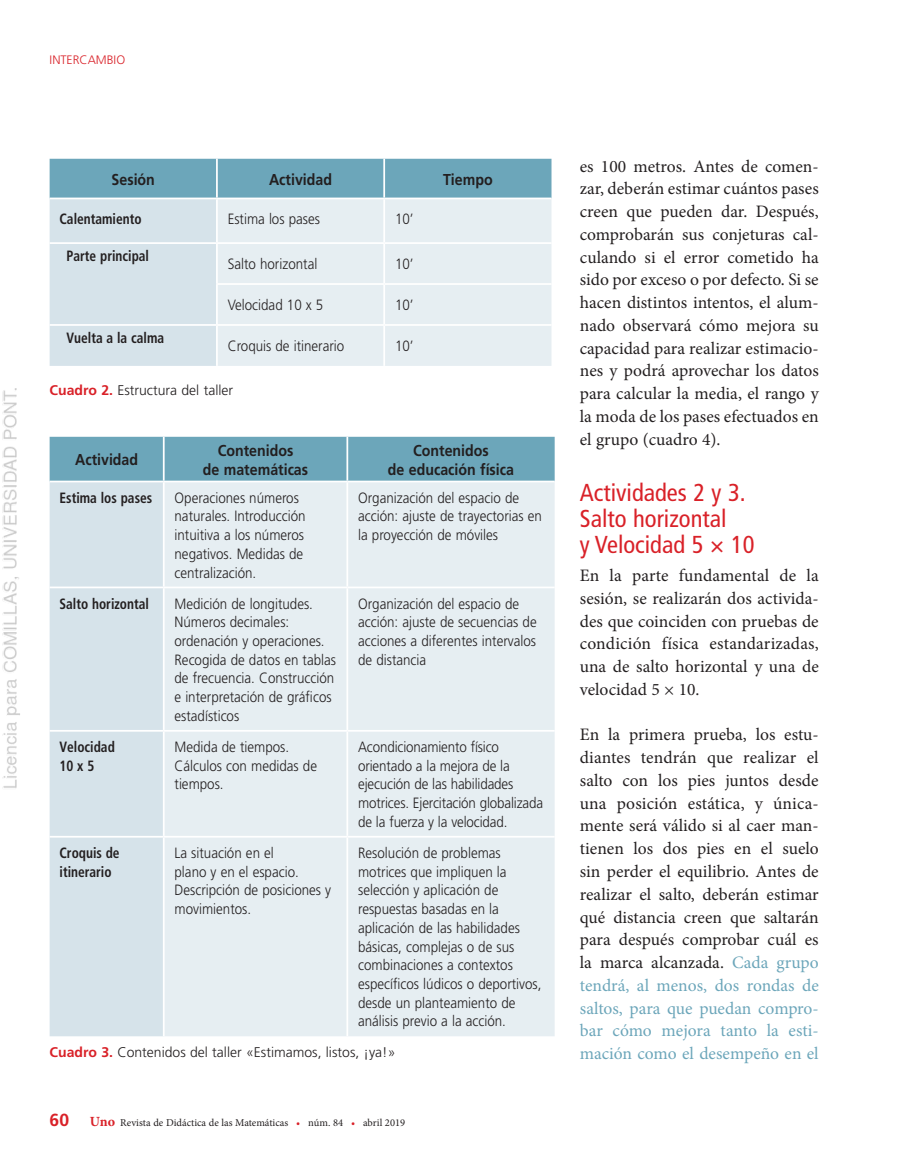
<style>
.page{position:relative;width:918px;height:1166px;background:#fff}
.page>*{position:absolute;margin:0;border:0;box-sizing:border-box;transform-origin:0 0}
.t1{font:condensed 24.5px/26.2px "Frutiger LT Std";color:#d92128}
.t2{font:17.5px/22.8px "Minion Pro";color:#231f20;text-align:justify}
.t3{font:700 15.75px/18.9px "Frutiger LT Std";color:#231f20;text-align:center;scale:.9 1}
.t4{font:300 14.88px/18.7px "Frutiger LT Std";color:#231f20;scale:.9 1}
.t5{font:700 condensed 14.88px/18.7px "Frutiger LT Std";color:#231f20;scale:.9 1}
.t6{font:300 14px "Frutiger LT Std";color:#231f20}
.t7{font:300 12.25px "Frutiger LT Std";color:#d92128}
.t8{font:10.5px "Minion Pro";color:#231f20}
.s1{font-weight:700;color:#d92128}
.s2{font-family:"Frutiger LT Std";font-weight:700;font-size:17.5px;color:#d92128}
.s3{font-weight:700;font-size:14px;color:#d92128}
.s4{color:#d92128}
.s5{color:#6ca6ba}
</style>
<div class="page">
<img style="left:2px;top:158px;width:553px;height:879px">
<p class="t7" style="left:50px;top:53px;width:77px">INTERCAMBIO</p>
<p class="t3" style="left:112px;top:170px;width:50px">Sesión</p>
<p class="t3" style="left:269px;top:170px;width:72px">Actividad</p>
<p class="t3" style="left:443px;top:170px;width:57px">Tiempo</p>
<p class="t5" style="left:60px;top:210px;width:93px">Calentamiento</p>
<p class="t4" style="left:228px;top:210px;width:104px">Estima los pases</p>
<p class="t4" style="left:395px;top:210px;width:22px">10’</p>
<p class="t5" style="left:67px;top:247px;width:93px">Parte principal</p>
<p class="t4" style="left:228px;top:255px;width:101px">Salto horizontal</p>
<p class="t4" style="left:395px;top:255px;width:22px">10’</p>
<p class="t4" style="left:228px;top:296px;width:108px">Velocidad 10 x 5</p>
<p class="t4" style="left:395px;top:296px;width:22px">10’</p>
<p class="t5" style="left:67px;top:329px;width:110px">Vuelta a la calma</p>
<p class="t4" style="left:228px;top:337px;width:131px">Croquis de itinerario</p>
<p class="t4" style="left:395px;top:337px;width:22px">10’</p>
<p class="t6" style="left:50px;top:382px;width:185px"><span class="s1">Cuadro 2.</span> Estructura del taller</p>
<p class="t3" style="left:75px;top:450px;width:72px">Actividad</p>
<p class="t3" style="left:203px;top:441px;width:118px">Contenidos<br>de matemáticas</p>
<p class="t3" style="left:388px;top:441px;width:142px">Contenidos<br>de educación física</p>
<p class="t5" style="left:60px;top:488px;width:104px">Estima los pases</p>
<p class="t4" style="left:174px;top:488px;width:147px">Operaciones números naturales. Introducción intuitiva a los números negativos. Medidas de centralización.</p>
<p class="t4" style="left:358px;top:488px;width:206px">Organización del espacio de acción: ajuste de trayectorias en la proyección de móviles</p>
<p class="t5" style="left:60px;top:594px;width:101px">Salto horizontal</p>
<p class="t4" style="left:174px;top:594px;width:181px">Medición de longitudes.<br>Números decimales: ordenación y operaciones.<br>Recogida de datos en tablas de frecuencia. Construcción e interpretación de gráficos estadísticos</p>
<p class="t4" style="left:358px;top:594px;width:200px">Organización del espacio de acción: ajuste de secuencias de acciones a diferentes intervalos de distancia</p>
<p class="t5" style="left:60px;top:737px;width:63px">Velocidad<br>10 x 5</p>
<p class="t4" style="left:174px;top:738px;width:160px">Medida de tiempos.<br>Cálculos con medidas de tiempos.</p>
<p class="t4" style="left:358px;top:738px;width:207px">Acondicionamiento físico orientado a la mejora de la ejecución de las habilidades motrices. Ejercitación globalizada de la fuerza y la velocidad.</p>
<p class="t5" style="left:60px;top:843px;width:68px">Croquis de itinerario</p>
<p class="t4" style="left:174px;top:843px;width:175px">La situación en el<br>plano y en el espacio.<br>Descripción de posiciones y movimientos.</p>
<p class="t4" style="left:358px;top:843px;width:205px">Resolución de problemas motrices que impliquen la selección y aplicación de respuestas basadas en la aplicación de las habilidades básicas, complejas o de sus combinaciones a contextos específicos lúdicos o deportivos, desde un planteamiento de análisis previo a la acción.</p>
<p class="t6" style="left:50px;top:1044px;width:347px"><span class="s1">Cuadro 3.</span> Contenidos del taller «Estimamos, listos, ¡ya!»</p>
<p class="t8" style="left:50px;top:1116px;width:357px"><span class="s2">60</span> <span class="s3">Uno</span> Revista de Didáctica de las Matemáticas <span class="s4">•</span> núm. 84 <span class="s4">•</span> abril 2019</p>
<p class="t2" style="left:580px;top:155px;width:240px">es 100 metros. Antes de comen&shy;zar, deberán estimar cuántos pases creen que pueden dar. Después, comprobarán sus conjeturas cal&shy;culando si el error cometido ha sido por exceso o por defecto. Si se hacen distintos intentos, el alum&shy;nado observará cómo mejora su capacidad para realizar estimacio&shy;nes y podrá aprovechar los datos para calcular la media, el rango y la moda de los pases efectuados en el grupo (cuadro 4).</p>
<h1 class="t1" style="left:580px;top:479px;width:176px">Actividades 2 y 3.<br>Salto horizontal<br>y Velocidad 5 × 10</h1>
<p class="t2" style="left:580px;top:564px;width:240px">En la parte fundamental de la sesión, se realizarán dos activida&shy;des que coinciden con pruebas de condición física estandarizadas, una de salto horizontal y una de velocidad 5 × 10.</p>
<p class="t2" style="left:580px;top:723px;width:240px">En la primera prueba, los estu&shy;diantes tendrán que realizar el salto con los pies juntos desde una posición estática, y única&shy;mente será válido si al caer man&shy;tienen los dos pies en el suelo sin perder el equilibrio. Antes de realizar el salto, deberán estimar qué distancia creen que saltarán para después comprobar cuál es la marca alcanzada. <span class="s5">Cada grupo tendrá, al menos, dos rondas de saltos, para que puedan compro&shy;bar cómo mejora tanto la esti&shy;mación como el desempeño en el</span></p>
</div>
